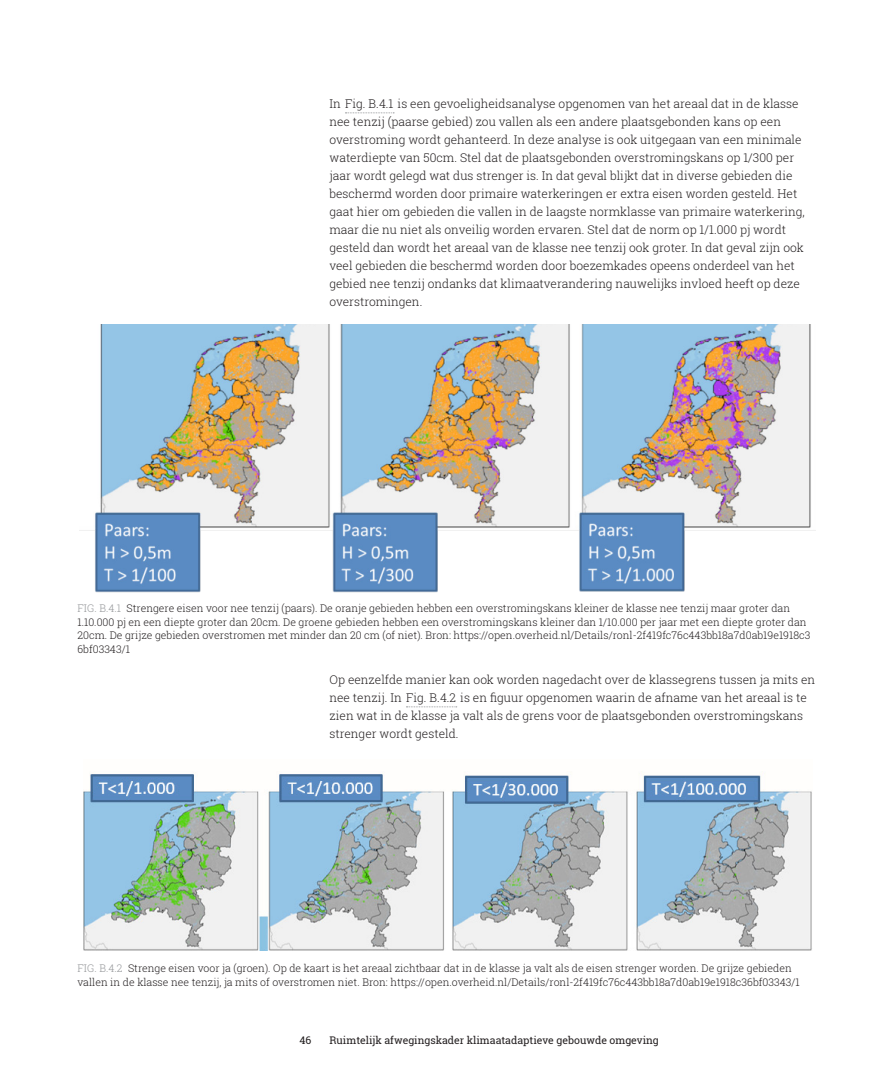
<style>
.page{position:relative;width:893px;height:1080px;background:#fff}
.page>*{position:absolute;margin:0;border:0;box-sizing:border-box;transform-origin:0 0}
.t1{font:300 12px/18px "Roboto Slab";color:#231f20}
.t2{font:300 10.5px/13.5px "Roboto Slab";color:#231f20}
.t3{font:10.5px "Roboto Slab";color:#231f20}
.s1{color:#939598}
</style>
<div class="page">
<svg style="left:345px;top:112px;width:49px;height:1px"></svg>
<svg style="left:406px;top:706px;width:51px;height:1px"></svg>
<img style="left:79px;top:325px;width:736px;height:268px">
<img style="left:84px;top:771px;width:728px;height:179px">
<p class="t1" style="left:329px;top:94px;width:477px">In Fig. B.4.1 is een gevoeligheidsanalyse opgenomen van het areaal dat in de klasse nee tenzij (paarse gebied) zou vallen als een andere plaatsgebonden kans op een overstroming wordt gehanteerd. In deze analyse is ook uitgegaan van een minimale waterdiepte van 50cm. Stel dat de plaatsgebonden overstromingskans op 1/300 per jaar wordt gelegd wat dus strenger is. In dat geval blijkt dat in diverse gebieden die beschermd worden door primaire waterkeringen er extra eisen worden gesteld. Het gaat hier om gebieden die vallen in de laagste normklasse van primaire waterkering, maar die nu niet als onveilig worden ervaren. Stel dat de norm op 1/1.000 pj wordt gesteld dan wordt het areaal van de klasse nee tenzij ook groter. In dat geval zijn ook veel gebieden die beschermd worden door boezemkades opeens onderdeel van het gebied nee tenzij ondanks dat klimaatverandering nauwelijks invloed heeft op deze overstromingen.</p>
<p class="t2" style="left:77px;top:601px;width:734px"><span class="s1">Fig . B.4.1</span> Strengere eisen voor nee tenzij (paars). De oranje gebieden hebben een overstromingskans kleiner de klasse nee tenzij maar groter dan 1.10.000 pj en een diepte groter dan 20cm. De groene gebieden hebben een overstromingskans kleiner dan 1/10.000 per jaar met een diepte groter dan 20cm. De grijze gebieden overstromen met minder dan 20 cm (of niet). Bron: https://open.overheid.nl/Details/ronl-2f419fc76c443bb18a7d0ab19e1918c3<br>6bf03343/1</p>
<p class="t1" style="left:329px;top:670px;width:487px">Op eenzelfde manier kan ook worden nagedacht over de klassegrens tussen ja mits en nee tenzij. In Fig. B.4.2 is en figuur opgenomen waarin de afname van het areaal is te zien wat in de klasse ja valt als de grens voor de plaatsgebonden overstromingskans strenger wordt gesteld.</p>
<p class="t2" style="left:77px;top:961px;width:724px"><span class="s1">Fig . B.4.2</span> Strenge eisen voor ja (groen). Op de kaart is het areaal zichtbaar dat in de klasse ja valt als de eisen strenger worden. De grijze gebieden vallen in de klasse nee tenzij, ja mits of overstromen niet. Bron: https://open.overheid.nl/Details/ronl-2f419fc76c443bb18a7d0ab19e1918c36bf03343/1</p>
<p class="t3" style="left:300px;top:1033px;width:13px">46</p>
<p class="t3" style="left:329px;top:1033px;width:331px">Ruimtelijk afwegingskader klimaatadaptieve gebouwde omgeving</p>
</div>
